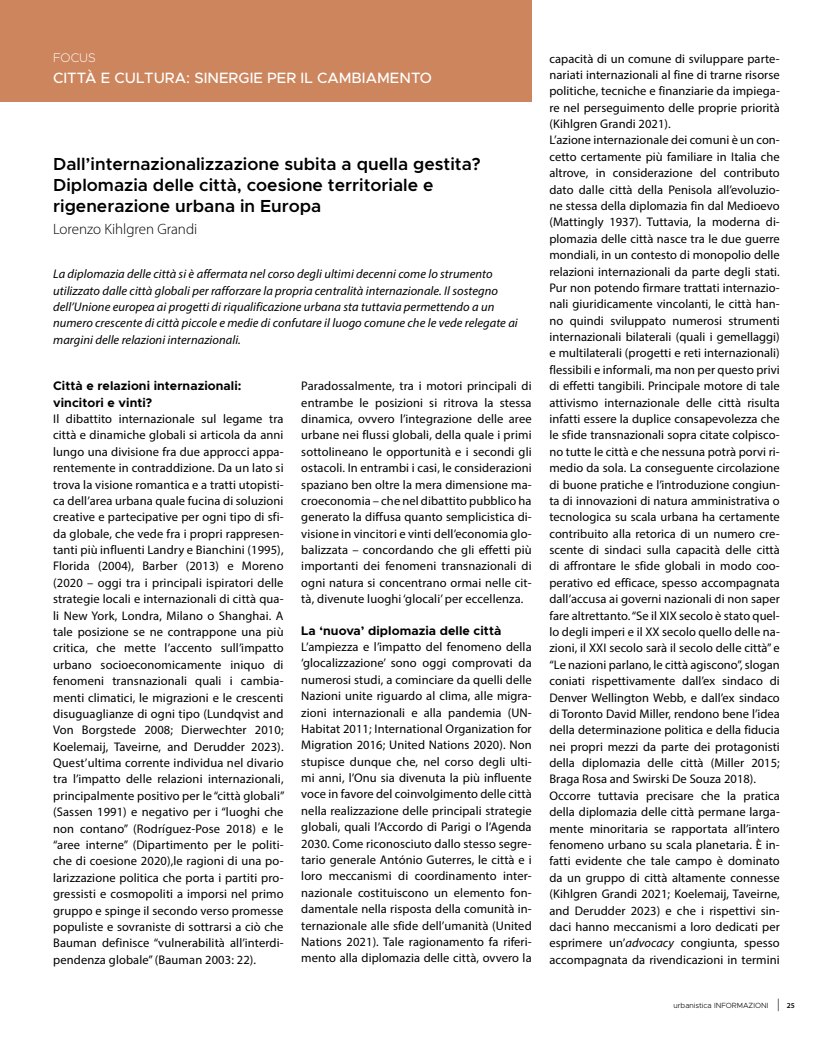
<style>
.page{position:relative;width:833px;height:1053px;background:#fff}
.page>*{position:absolute;margin:0;border:0;box-sizing:border-box;transform-origin:0 0}
.t1{font:600 17.5px/21px "Metropolis";color:#000}
.t2{font:500 15px "Metropolis";color:#fff}
.t3{font:300 15px "Myriad Pro";color:#000}
.t4{font:12.5px/16.4px "Myriad Pro";letter-spacing:.005em;color:#000;text-align:justify}
.t5{font:italic 12.5px/16.4px "Myriad Pro";letter-spacing:.005em;color:#000}
.t6{font:700 12.5px/16.4px "Metropolis";letter-spacing:.005em;color:#000}
.t7{font:200 12.5px "Metropolis";color:#fff}
.t8{font:300 7.5px "Metropolis";color:#000}
.s1{font-style:italic}
.s2{font-family:"Myriad Pro";font-size:12.5px}
.s3{font-family:"Myriad Pro";font-weight:600}
</style>
<div class="page">
<div style="left:0;top:0;width:531px;height:101px;background:#cd855d"></div>
<p class="t7" style="left:53px;top:50px;width:44px">FOCUS</p>
<p class="t2" style="left:53px;top:69px;width:380px">CITTÀ E CULTURA: SINERGIE PER IL CAMBIAMENTO</p>
<h1 class="t1" style="left:53px;top:153px;width:429px">Dall’internazionalizzazione subita a quella gestita?<br>Diplomazia delle città, coesione territoriale e rigenerazione urbana in Europa</h1>
<p class="t3" style="left:53px;top:220px;width:146px">Lorenzo Kihlgren Grandi</p>
<p class="t5" style="left:53px;top:266px;width:466px">La diplomazia delle città si è affermata nel corso degli ultimi decenni come lo strumento utilizzato dalle città globali per rafforzare la propria centralità internazionale. Il sostegno dell’Unione europea ai progetti di riqualificazione urbana sta tuttavia permettendo a un numero crescente di città piccole e medie di confutare il luogo comune che le vede relegate ai margini delle relazioni internazionali.</p>
<p class="t6" style="left:53px;top:377px;width:190px">Città e relazioni internazionali: vincitori e vinti?</p>
<p class="t4" style="left:53px;top:410px;width:233px">Il dibattito internazionale sul legame tra città e dinamiche globali si articola da anni lungo una divisione fra due approcci appa&shy;rentemente in contraddizione. Da un lato si trova la visione romantica e a tratti utopisti&shy;ca dell’area urbana quale fucina di soluzioni creative e partecipative per ogni tipo di sfi&shy;da globale, che vede fra i propri rappresen&shy;tanti più influenti Landry e Bianchini (1995), Florida (2004), Barber (2013) e Moreno (2020 – oggi tra i principali ispiratori delle strategie locali e internazionali di città qua&shy;li New York, Londra, Milano o Shanghai. A tale posizione se ne contrappone una più critica, che mette l’accento sull’impatto urbano socioeconomicamente iniquo di fenomeni transnazionali quali i cambia&shy;menti climatici, le migrazioni e le crescenti disuguaglianze di ogni tipo (Lundqvist and Von Borgstede 2008; Dierwechter 2010; Koelemaij, Taveirne, and Derudder 2023).<br>Quest’ultima corrente individua nel divario tra l’impatto delle relazioni internazionali, principalmente positivo per le “città globali” (Sassen 1991) e negativo per i “luoghi che non contano” (Rodríguez-Pose 2018) e le “aree interne” (Dipartimento per le politi&shy;che di coesione 2020),le ragioni di una po&shy;larizzazione politica che porta i partiti pro&shy;gressisti e cosmopoliti a imporsi nel primo gruppo e spinge il secondo verso promesse populiste e sovraniste di sottrarsi a ciò che Bauman definisce “vulnerabilità all’interdi&shy;pendenza globale” (Bauman 2003: 22).</p>
<p class="t4" style="left:301px;top:377px;width:232px">Paradossalmente, tra i motori principali di entrambe le posizioni si ritrova la stessa dinamica, ovvero l’integrazione delle aree urbane nei flussi globali, della quale i primi sottolineano le opportunità e i secondi gli ostacoli. In entrambi i casi, le considerazioni spaziano ben oltre la mera dimensione ma&shy;croeconomia – che nel dibattito pubblico ha generato la diffusa quanto semplicistica di&shy;visione in vincitori e vinti dell’economia glo&shy;balizzata – concordando che gli effetti più importanti dei fenomeni transnazionali di ogni natura si concentrano ormai nelle cit&shy;tà, divenute luoghi ‘glocali’ per eccellenza.</p>
<p class="t6" style="left:301px;top:622px;width:201px">La ‘nuova’ diplomazia delle città</p>
<p class="t4" style="left:301px;top:638px;width:232px">L’ampiezza e l’impatto del fenomeno della ‘glocalizzazione’ sono oggi comprovati da numerosi studi, a cominciare da quelli delle Nazioni unite riguardo al clima, alle migra&shy;zioni internazionali e alla pandemia (UN-Habitat 2011; International Organization for Migration 2016; United Nations 2020). Non stupisce dunque che, nel corso degli ulti&shy;mi anni, l’Onu sia divenuta la più influente voce in favore del coinvolgimento delle città nella realizzazione delle principali strategie globali, quali l’Accordo di Parigi o l’Agenda 2030. Come riconosciuto dallo stesso segre&shy;tario generale António Guterres, le città e i loro meccanismi di coordinamento inter&shy;nazionale costituiscono un elemento fon&shy;damentale nella risposta della comunità in&shy;ternazionale alle sfide dell’umanità (United Nations 2021). Tale ragionamento fa riferi&shy;mento alla diplomazia delle città, ovvero la</p>
<p class="t4" style="left:549px;top:50px;width:232px;text-align:left">capacità di un comune di sviluppare parte&shy;nariati internazionali al fine di trarne risorse politiche, tecniche e finanziarie da impiega&shy;re nel perseguimento delle proprie priorità (Kihlgren Grandi 2021).<br>L’azione internazionale dei comuni è un con&shy;cetto certamente più familiare in Italia che altrove, in considerazione del contributo dato dalle città della Penisola all’evoluzio&shy;ne stessa della diplomazia fin dal Medioevo (Mattingly 1937). Tuttavia, la moderna di&shy;plomazia delle città nasce tra le due guerre mondiali, in un contesto di monopolio delle relazioni internazionali da parte degli stati.<br>Pur non potendo firmare trattati internazio&shy;nali giuridicamente vincolanti, le città han&shy;no quindi sviluppato numerosi strumenti internazionali bilaterali (quali i gemellaggi) e multilaterali (progetti e reti internazionali) flessibili e informali, ma non per questo privi di effetti tangibili. Principale motore di tale attivismo internazionale delle città risulta infatti essere la duplice consapevolezza che le sfide transnazionali sopra citate colpisco&shy;no tutte le città e che nessuna potrà porvi ri&shy;medio da sola. La conseguente circolazione di buone pratiche e l’introduzione congiun&shy;ta di innovazioni di natura amministrativa o tecnologica su scala urbana ha certamente contribuito alla retorica di un numero cre&shy;scente di sindaci sulla capacità delle città di affrontare le sfide globali in modo coo&shy;perativo ed efficace, spesso accompagnata dall’accusa ai governi nazionali di non saper fare altrettanto. “Se il XIX secolo è stato quel&shy;lo degli imperi e il XX secolo quello delle na&shy;zioni, il XXI secolo sarà il secolo delle città” e “Le nazioni parlano, le città agiscono”, slogan coniati rispettivamente dall’ex sindaco di Denver Wellington Webb, e dall’ex sindaco di Toronto David Miller, rendono bene l’idea della determinazione politica e della fiducia nei propri mezzi da parte dei protagonisti della diplomazia delle città (Miller 2015; Braga Rosa and Swirski De Souza 2018).<br>Occorre tuttavia precisare che la pratica della diplomazia delle città permane larga&shy;mente minoritaria se rapportata all’intero fenomeno urbano su scala planetaria. È in&shy;fatti evidente che tale campo è dominato da un gruppo di città altamente connesse (Kihlgren Grandi 2021; Koelemaij, Taveirne, and Derudder 2023) e che i rispettivi sin&shy;daci hanno meccanismi a loro dedicati per esprimere un’<span class="s1">advocacy</span> congiunta, spesso accompagnata da rivendicazioni in termini</p>
<p class="t8" style="left:673px;top:1000px;width:123px">urbanistica INFORMAZIONI <span class="s2">|</span> <span class="s3">25</span></p>
</div>
